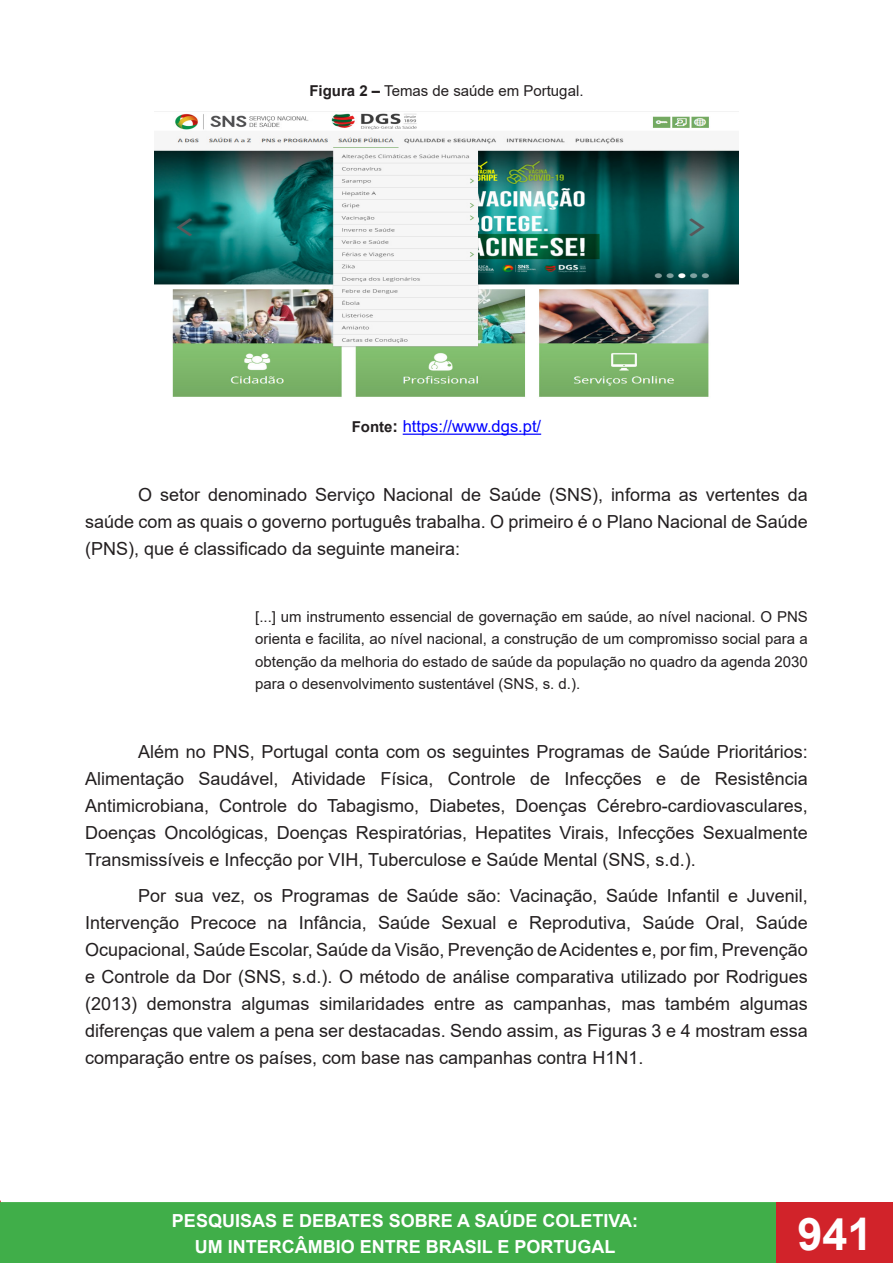
<style>
.page{position:relative;width:893px;height:1263px;background:#fff}
.page>*{position:absolute;margin:0;border:0;box-sizing:border-box;transform-origin:0 0}
.t1{font:700 45px "Arial";color:#fff}
.t2{font:18px/27px "Arial";color:#231f20;text-align:justify}
.t3{font:700 18px/26.5px "Arial";color:#fff;text-align:center}
.t4{font:16.5px "Arial";color:#00f}
.t5{font:15px/22.5px "Arial";color:#231f20;text-align:justify}
.s1{font-weight:700}
.s2{font-weight:700;font-size:15px;color:#231f20}
.s3{font-weight:700;color:#231f20}
</style>
<div class="page">
<div style="left:0;top:1202px;width:776px;height:61px;background:#40ae49"></div>
<div style="left:776px;top:1202px;width:117px;height:61px;background:#d1232a"></div>
<hr style="left:403px;top:434px;width:138px;height:1px;background:#00f">
<img style="left:155px;top:113px;width:583px;height:284px">
<p class="t5" style="left:309px;top:79px;width:276px"><span class="s1">Figura 2 –</span> Temas de saúde em Portugal.</p>
<p class="t4" style="left:352px;top:415px;width:191px"><span class="s2">Fonte</span><span class="s3">:</span> https://www.dgs.pt/</p>
<p class="t2" style="left:85px;top:481px;width:724px;text-indent:53px">O setor denominado Serviço Nacional de Saúde (SNS), informa as vertentes da saúde com as quais o governo português trabalha. O primeiro é o Plano Nacional de Saúde (PNS), que é classificado da seguinte maneira:</p>
<p class="t5" style="left:255px;top:605px;width:554px">[...] um instrumento essencial de governação em saúde, ao nível nacional. O PNS orienta e facilita, ao nível nacional, a construção de um compromisso social para a obtenção da melhoria do estado de saúde da população no quadro da agenda 2030 para o desenvolvimento sustentável (SNS, s. d.).</p>
<p class="t2" style="left:85px;top:738px;width:724px;text-indent:53px">Além no PNS, Portugal conta com os seguintes Programas de Saúde Prioritários:<br>Alimentação Saudável, Atividade Física, Controle de Infecções e de Resistência Antimicrobiana, Controle do Tabagismo, Diabetes, Doenças Cérebro-cardiovasculares, Doenças Oncológicas, Doenças Respiratórias, Hepatites Virais, Infecções Sexualmente Transmissíveis e Infecção por VIH, Tuberculose e Saúde Mental (SNS, s.d.).</p>
<p class="t2" style="left:85px;top:881px;width:724px;text-indent:53px">Por sua vez, os Programas de Saúde são: Vacinação, Saúde Infantil e Juvenil, Intervenção Precoce na Infância, Saúde Sexual e Reprodutiva, Saúde Oral, Saúde Ocupacional, Saúde Escolar, Saúde da Visão, Prevenção de Acidentes e, por fim, Prevenção e Controle da Dor (SNS, s.d.). O método de análise comparativa utilizado por Rodrigues (2013) demonstra algumas similaridades entre as campanhas, mas também algumas diferenças que valem a pena ser destacadas. Sendo assim, as Figuras 3 e 4 mostram essa comparação entre os países, com base nas campanhas contra H1N1.</p>
<p class="t3" style="left:172px;top:1207px;width:468px">PESQUISAS E DEBATES SOBRE A SAÚDE COLETIVA:<br>UM INTERCÂMBIO ENTRE BRASIL E PORTUGAL</p>
<h1 class="t1" style="left:797px;top:1202px;width:77px">941</h1>
</div>
